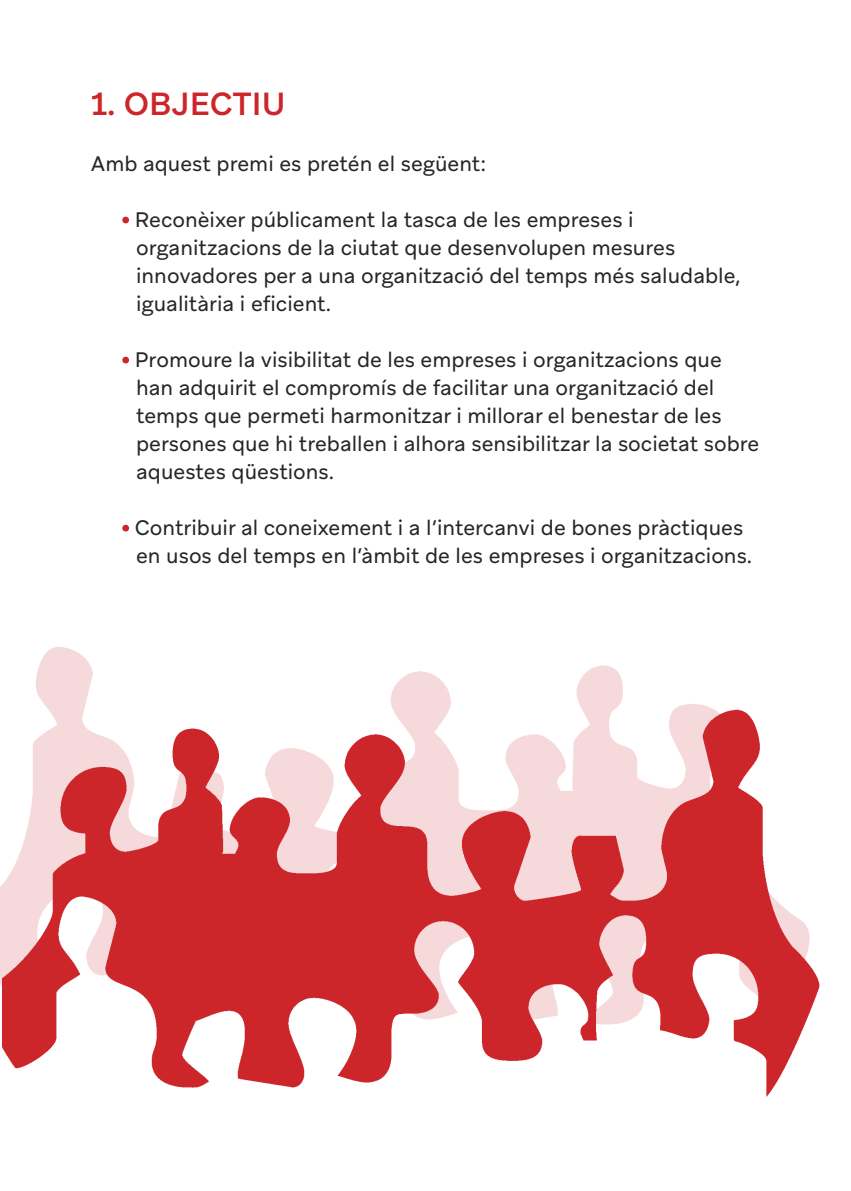
<style>
.page{position:relative;width:851px;height:1191px;background:#fff}
.page>*{position:absolute;margin:0;border:0;box-sizing:border-box;transform-origin:0 0}
.t1{font:52px "Aribau Grotesk";color:#cc262b}
.t2{font:500 32px "Aribau Grotesk";color:#cc262b}
.t3{font:21px/28px "Aribau Grotesk";color:#272627}
</style>
<div class="page">
<img style="left:0;top:647px;width:739px;height:387px">
<img style="left:3px;top:710px;width:817px;height:387px">
<h2 class="t2" style="left:91px;top:91px;width:196px">1. OBJECTIU</h2>
<p class="t3" style="left:91px;top:151px;width:397px">Amb aquest premi es pretén el següent:</p>
<h1 class="t1" style="left:119px;top:185px;width:15px">.</h1>
<p class="t3" style="left:135px;top:207px;width:607px">Reconèixer públicament la tasca de les empreses i organitzacions de la ciutat que desenvolupen mesures innovadores per a una organització del temps més saludable, igualitària i eficient.</p>
<h1 class="t1" style="left:119px;top:325px;width:15px">.</h1>
<p class="t3" style="left:135px;top:347px;width:626px">Promoure la visibilitat de les empreses i organitzacions que han adquirit el compromís de facilitar una organització del temps que permeti harmonitzar i millorar el benestar de les persones que hi treballen i alhora sensibilitzar la societat sobre aquestes qüestions.</p>
<h1 class="t1" style="left:119px;top:493px;width:15px">.</h1>
<p class="t3" style="left:135px;top:515px;width:618px">Contribuir al coneixement i a l’intercanvi de bones pràctiques en usos del temps en l’àmbit de les empreses i organitzacions.</p>
</div>
